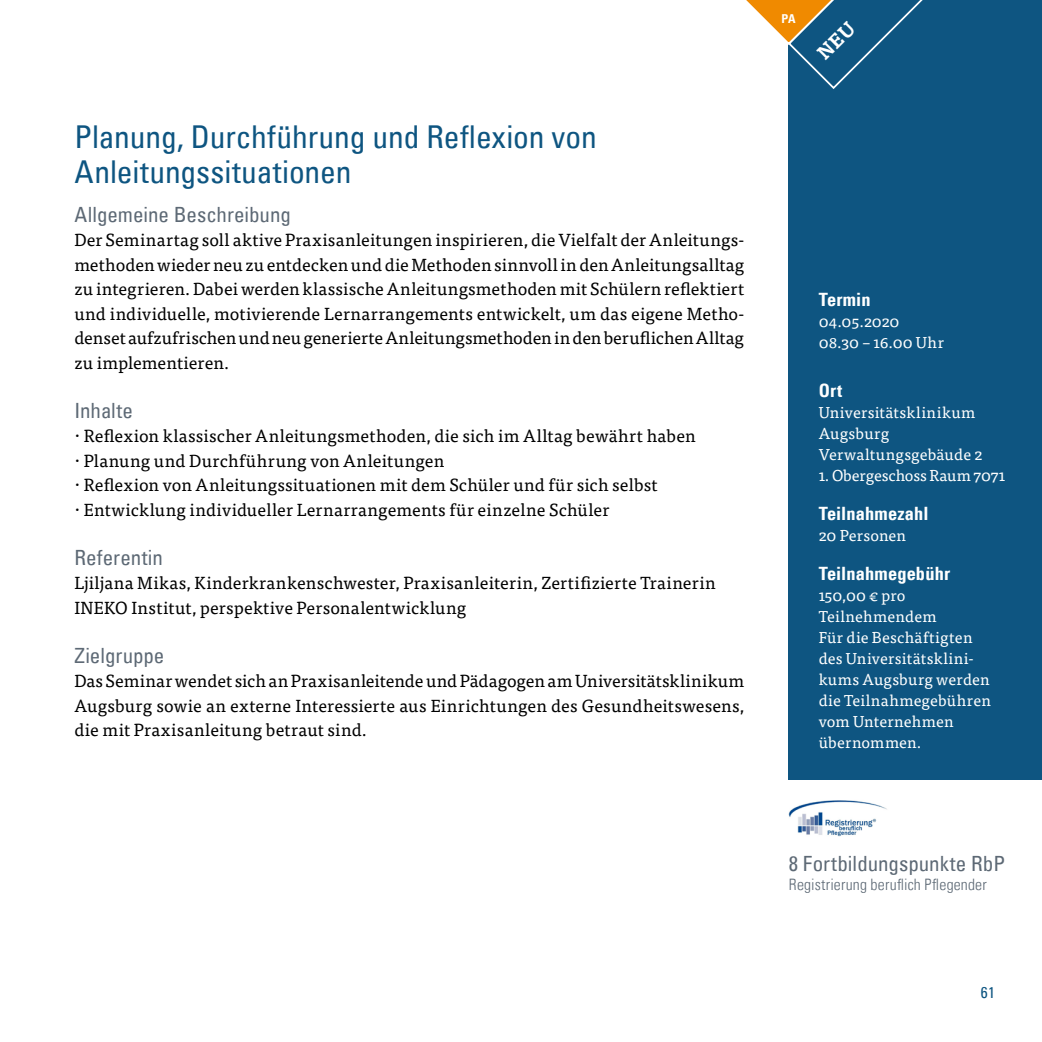
<style>
.page{position:relative;width:1042px;height:1042px;background:#fff}
.page>*{position:absolute;margin:0;border:0;box-sizing:border-box;transform-origin:0 0}
.t1{font:condensed 31.5px/35px "Univers Com 57";letter-spacing:-.005em;color:#0e5581}
.t2{font:condensed 21px "Univers Com 57";letter-spacing:-.005em;color:#5d6975}
.t3{font:18.38px "Univers Com 67 Bold Cond";letter-spacing:.005em;color:#fff}
.t4{font:17.5px/24.5px "Tisa OT";letter-spacing:.01em;color:#000;text-align:justify}
.t5{font:15.75px/21px "Tisa OT";letter-spacing:.01em;color:#fff}
.t6{font:15.75px "Univers Com 47 Light Cond";letter-spacing:.015em;color:#5d6975}
.t7{font:condensed 15.75px "Univers Com 57";color:#0e5581}
.t8{font:12.25px "Univers Com 67 Bold Cond";color:#fff}
</style>
<div class="page">
<div style="left:789px;top:0;width:253px;height:779px;background:#0e5581"></div>
<img style="left:789px;top:800px;width:98px;height:37px">
<svg style="left:746px;top:0;width:177px;height:90px"></svg>
<p class="t8" style="left:781px;top:11px;width:16px">PA</p>
<h1 class="t1" style="left:74px;top:119px;width:524px">Planung, Durchführung und Reflexion von<br>Anleitungssituationen</h1>
<p class="t2" style="left:74px;top:201px;width:218px">Allgemeine Beschreibung</p>
<p class="t4" style="left:74px;top:228px;width:671px">Der Seminartag soll aktive Praxisanleitungen inspirieren, die Vielfalt der Anleitungs&shy;methoden wieder neu zu entdecken und die Methoden sinnvoll in den Anleitungsalltag zu integrieren. Dabei werden klassische Anleitungsmethoden mit Schülern reflektiert und individuelle, motivierende Lernarrangements entwickelt, um das eigene Metho&shy;denset aufzufrischen und neu generierte Anleitungsmethoden in den beruflichen Alltag zu implementieren.</p>
<p class="t2" style="left:74px;top:397px;width:60px">Inhalte</p>
<p class="t4" style="left:74px;top:424px;width:623px;text-align:left">· Reflexion klassischer Anleitungsmethoden, die sich im Alltag bewährt haben · Planung und Durchführung von Anleitungen<br>· Reflexion von Anleitungssituationen mit dem Schüler und für sich selbst<br>· Entwicklung individueller Lernarrangements für einzelne Schüler</p>
<p class="t2" style="left:74px;top:544px;width:90px">Referentin</p>
<p class="t4" style="left:74px;top:571px;width:643px">Ljiljana Mikas, Kinderkrankenschwester, Praxisanleiterin, Zertifizierte Trainerin<br>INEKO Institut, perspektive Personalentwicklung</p>
<p class="t2" style="left:74px;top:642px;width:91px">Zielgruppe</p>
<p class="t4" style="left:74px;top:669px;width:671px">Das Seminar wendet sich an Praxisanleitende und Pädagogen am Universitätsklinikum Augsburg sowie an externe Interessierte aus Einrichtungen des Gesundheitswesens, die mit Praxisanleitung betraut sind.</p>
<p class="t3" style="left:819px;top:288px;width:53px">Termin</p>
<p class="t5" style="left:819px;top:311px;width:127px">04.05.2020<br>08.30 – 16.00 Uhr</p>
<p class="t3" style="left:819px;top:379px;width:25px">Ort</p>
<p class="t5" style="left:819px;top:402px;width:165px">Universitätsklinikum<br>Augsburg<br>Verwaltungsgebäude 2</p>
<p class="t5" style="left:819px;top:465px;width:188px">1. Obergeschoss Raum 7071</p>
<p class="t3" style="left:819px;top:502px;width:111px">Teilnahmezahl</p>
<p class="t5" style="left:819px;top:525px;width:89px">20 Personen</p>
<p class="t3" style="left:819px;top:562px;width:133px">Teilnahmegebühr</p>
<p class="t5" style="left:819px;top:585px;width:174px">150,00 € pro<br>Teilnehmendem<br>Für die Beschäftigten des Universitätsklini&shy;kums Augsburg werden die Teilnahmegebühren vom Unternehmen übernommen.</p>
<p class="t2" style="left:789px;top:850px;width:218px">8 Fortbildungspunkte RbP</p>
<p class="t6" style="left:789px;top:875px;width:199px">Registrierung beruflich Pflegender</p>
<p class="t7" style="left:981px;top:982px;width:16px">61</p>
</div>
